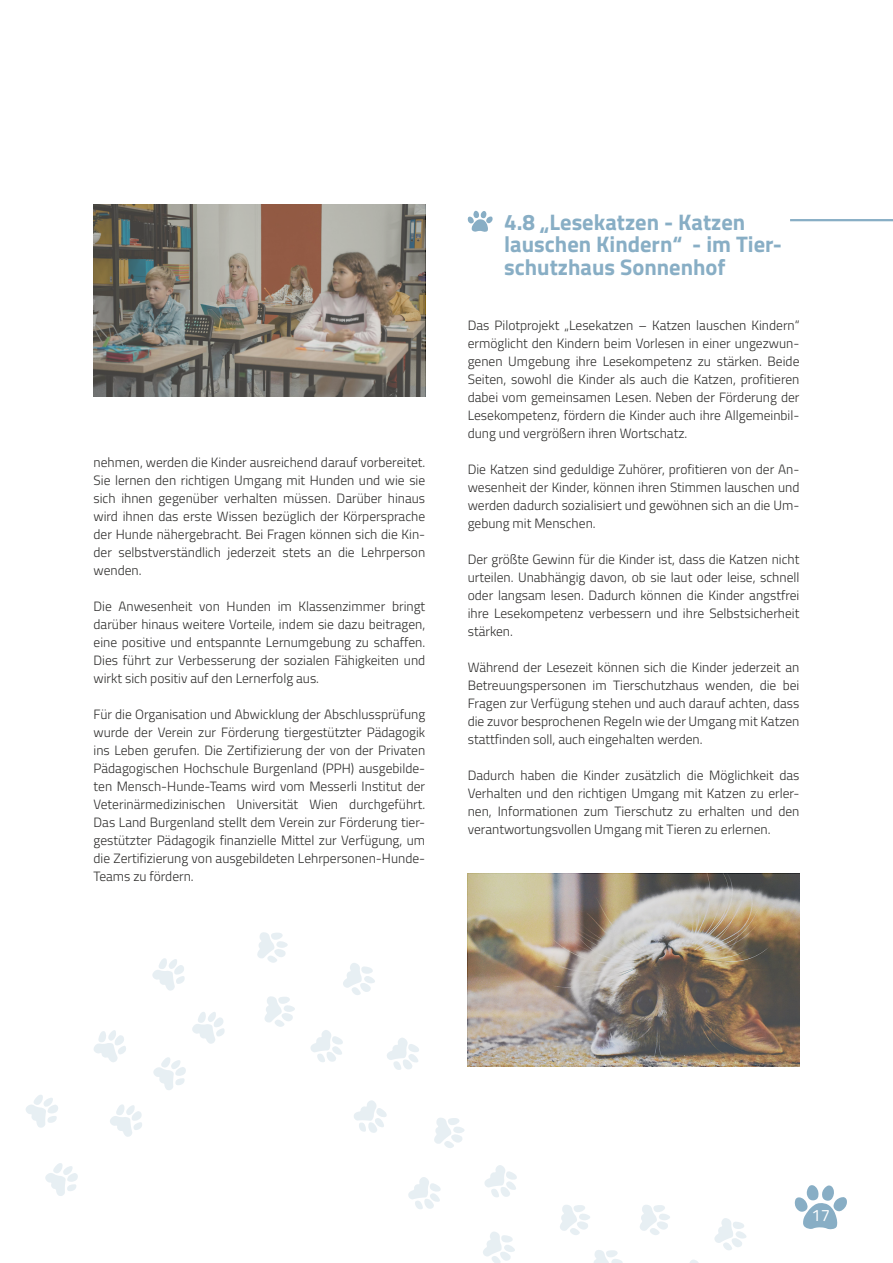
<style>
.page{position:relative;width:893px;height:1263px;background:#fff}
.page>*{position:absolute;margin:0;border:0;box-sizing:border-box;transform-origin:0 0}
.Überschrift_2{font:700 22.5px/22.5px "Titillium Web";color:#88aec5}
.Seitenzahl{font:16.5px "Titillium Web";color:#fff}
.Fließtext{font:300 13.5px/18px "Titillium Web";color:#2e2d2c;text-align:justify}
</style>
<div class="page">
<svg style="left:468px;top:211px;width:25px;height:21px"></svg>
<hr style="left:790px;top:219px;width:103px;height:2px;background:#88aec5">
<svg style="left:794px;top:1185px;width:53px;height:44px"></svg>
<svg style="left:94px;top:1030px;width:32px;height:32px"></svg>
<svg style="left:110px;top:1104px;width:32px;height:33px"></svg>
<svg style="left:45px;top:1163px;width:33px;height:33px"></svg>
<svg style="left:26px;top:1095px;width:32px;height:33px"></svg>
<svg style="left:434px;top:1118px;width:31px;height:30px"></svg>
<svg style="left:264px;top:996px;width:31px;height:31px"></svg>
<svg style="left:408px;top:1177px;width:33px;height:32px"></svg>
<svg style="left:153px;top:1057px;width:33px;height:33px"></svg>
<svg style="left:152px;top:958px;width:33px;height:33px"></svg>
<svg style="left:257px;top:932px;width:31px;height:31px"></svg>
<svg style="left:484px;top:1165px;width:33px;height:32px"></svg>
<svg style="left:354px;top:1100px;width:33px;height:33px"></svg>
<svg style="left:483px;top:1232px;width:32px;height:31px"></svg>
<svg style="left:192px;top:1012px;width:33px;height:32px"></svg>
<svg style="left:343px;top:963px;width:32px;height:32px"></svg>
<svg style="left:310px;top:1030px;width:33px;height:32px"></svg>
<svg style="left:387px;top:1038px;width:32px;height:32px"></svg>
<svg style="left:560px;top:1205px;width:30px;height:30px"></svg>
<svg style="left:594px;top:1250px;width:29px;height:13px"></svg>
<svg style="left:640px;top:1205px;width:30px;height:30px"></svg>
<svg style="left:690px;top:1260px;width:9px;height:3px"></svg>
<svg style="left:714px;top:1218px;width:33px;height:32px"></svg>
<img style="left:94px;top:204px;width:331px;height:192px">
<img style="left:468px;top:874px;width:331px;height:190px">
<p class="Fließtext" style="left:94px;top:453px;width:333px">nehmen, werden die Kinder ausreichend darauf vorbereitet.<br>Sie lernen den richtigen Umgang mit Hunden und wie sie sich ihnen gegenüber verhalten müssen. Darüber hinaus wird ihnen das erste Wissen bezüglich der Körpersprache der Hunde nähergebracht. Bei Fragen können sich die Kin&shy;der selbstverständlich jederzeit stets an die Lehrperson wenden.</p>
<p class="Fließtext" style="left:94px;top:597px;width:333px">Die Anwesenheit von Hunden im Klassenzimmer bringt darüber hinaus weitere Vorteile, indem sie dazu beitragen, eine positive und entspannte Lernumgebung zu schaffen.<br>Dies führt zur Verbesserung der sozialen Fähigkeiten und wirkt sich positiv auf den Lernerfolg aus.</p>
<p class="Fließtext" style="left:94px;top:705px;width:333px">Für die Organisation und Abwicklung der Abschlussprüfung wurde der Verein zur Förderung tiergestützter Pädagogik ins Leben gerufen. Die Zertifizierung der von der Privaten Pädagogischen Hochschule Burgenland (PPH) ausgebilde&shy;ten Mensch-Hunde-Teams wird vom Messerli Institut der Veterinärmedizinischen Universität Wien durchgeführt.<br>Das Land Burgenland stellt dem Verein zur Förderung tier&shy;gestützter Pädagogik finanzielle Mittel zur Verfügung, um die Zertifizierung von ausgebildeten Lehrpersonen-Hunde-Teams zu fördern.</p>
<p class="Überschrift_2" style="left:504px;top:209px;width:279px">4.8 „Lesekatzen - Katzen lauschen Kindern“ - im Tier&shy;schutzhaus Sonnenhof</p>
<p class="Fließtext" style="left:468px;top:316px;width:333px">Das Pilotprojekt „Lesekatzen – Katzen lauschen Kindern“ ermöglicht den Kindern beim Vorlesen in einer ungezwun&shy;genen Umgebung ihre Lesekompetenz zu stärken. Beide Seiten, sowohl die Kinder als auch die Katzen, profitieren dabei vom gemeinsamen Lesen. Neben der Förderung der Lesekompetenz, fördern die Kinder auch ihre Allgemeinbil&shy;dung und vergrößern ihren Wortschatz.</p>
<p class="Fließtext" style="left:468px;top:460px;width:333px">Die Katzen sind geduldige Zuhörer, profitieren von der An&shy;wesenheit der Kinder, können ihren Stimmen lauschen und werden dadurch sozialisiert und gewöhnen sich an die Um&shy;gebung mit Menschen.</p>
<p class="Fließtext" style="left:468px;top:550px;width:333px">Der größte Gewinn für die Kinder ist, dass die Katzen nicht urteilen. Unabhängig davon, ob sie laut oder leise, schnell oder langsam lesen. Dadurch können die Kinder angstfrei ihre Lesekompetenz verbessern und ihre Selbstsicherheit stärken.</p>
<p class="Fließtext" style="left:468px;top:658px;width:333px">Während der Lesezeit können sich die Kinder jederzeit an Betreuungspersonen im Tierschutzhaus wenden, die bei Fragen zur Verfügung stehen und auch darauf achten, dass die zuvor besprochenen Regeln wie der Umgang mit Katzen stattfinden soll, auch eingehalten werden.</p>
<p class="Fließtext" style="left:468px;top:766px;width:333px">Dadurch haben die Kinder zusätzlich die Möglichkeit das Verhalten und den richtigen Umgang mit Katzen zu erler&shy;nen, Informationen zum Tierschutz zu erhalten und den verantwortungsvollen Umgang mit Tieren zu erlernen.</p>
<p class="Seitenzahl" style="left:812px;top:1203px;width:20px">17</p>
</div>
